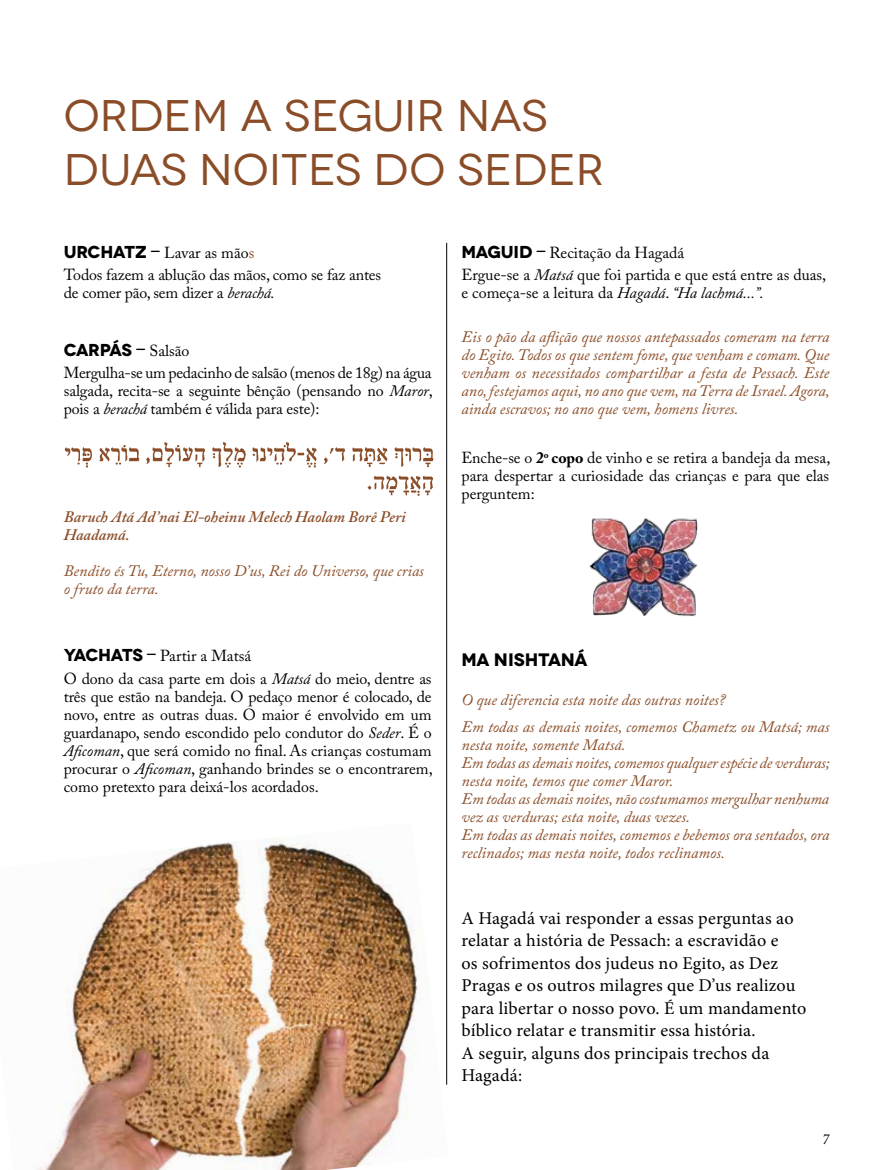
<style>
.page{position:relative;width:893px;height:1170px;background:#fff}
.page>*{position:absolute;margin:0;border:0;box-sizing:border-box;transform-origin:0 0}
.t1{font:44.25px/54px "Novecentowide";letter-spacing:.005em;color:#8a4d28}
.t2{font:18px/22.5px "Minion Pro";letter-spacing:.01em;color:#000}
.t3{font:700 18px "Novecentowide";letter-spacing:-.01em;color:#000}
.t4{font:700 17.25px "Novecentowide";letter-spacing:-.02em;color:#000}
.t5{font:15.9px/18px "Adobe Caslon Pro";color:#000}
.t6{font:italic 15.9px/18px "Adobe Caslon Pro";color:#8a4d28}
.t7{font:italic 600 15.9px/18px "Adobe Caslon Pro";color:#8a4d28}
.t8{font:italic 15px "Adobe Caslon Pro";color:#000}
.s1{font-family:"Novecentowide";font-weight:700;font-size:17.25px}
.s2{font-weight:700;font-size:17.25px}
.s3{color:#8a4d28}
.s4{font-style:italic}
.s5{font-family:"Adobe Caslon Pro"}
.s6{font-family:"Adobe Caslon Pro";font-weight:400;font-size:15.9px}
.s7{font-weight:700}
</style>
<div class="page">
<hr style="left:446px;top:243px;width:1px;height:841px;background:#000">
<img style="left:64px;top:441px;width:370px;height:55px">
<img style="left:37px;top:822px;width:411px;height:347px">
<img style="left:589px;top:517px;width:109px;height:99px">
<h1 class="t1" style="left:64px;top:88px;width:542px">ORDEM A SEGUIR NAS<br>DUAS NOITES DO SEDER</h1>
<p class="t5" style="left:64px;top:241px;width:319px;line-height:22.2px"><span class="s1">URCHATZ</span> <span class="s2">–</span> Lavar as mão<span class="s3">s<br></span>Todos fazem a ablução das mãos, como se faz antes</p>
<p class="t5" style="left:64px;top:283px;width:213px">de comer pão, sem dizer a <span class="s4">berachá.</span></p>
<p class="t4" style="left:64px;top:339px;width:127px">CARPÁS <span class="s5">–</span> <span class="s6">Salsão</span></p>
<p class="t5" style="left:64px;top:364px;width:370px;text-align:justify">Mergulha-se um pedacinho de salsão (menos de 18g) na água salgada, recita-se a seguinte bênção (pensando no <span class="s4">Maror</span>, pois a <span class="s4">berachá</span> também é válida para este):</p>
<p class="t7" style="left:64px;top:508px;width:344px">Baruch Atá Ad’nai El-oheinu Melech Haolam Borê Peri<br>Haadamá.</p>
<p class="t6" style="left:64px;top:562px;width:362px">Bendito és Tu, Eterno, nosso D’us, Rei do Universo, que crias o fruto da terra.</p>
<p class="t5" style="left:64px;top:644px;width:369px;line-height:22.2px"><span class="s1">YACHATS</span> <span class="s2">–</span> Partir a Matsá<br>O dono da casa parte em dois a <span class="s4">Matsá</span> do meio, dentre as</p>
<p class="t5" style="left:64px;top:687px;width:370px;text-align:justify">três que estão na bandeja. O pedaço menor é colocado, de novo, entre as outras duas. O maior é envolvido em um guardanapo, sendo escondido pelo condutor do <span class="s4">Seder</span>. É o <span class="s4">Aficoman</span>, que será comido no final. As crianças costumam procurar o <span class="s4">Aficoman</span>, ganhando brindes se o encontrarem, como pretexto para deixá-los acordados.</p>
<p class="t5" style="left:461px;top:241px;width:366px;line-height:22.2px"><span class="s1">MAGUID</span> <span class="s2">–</span> Recitação da Hagadá<br>Ergue-se a <span class="s4">Matsá</span> que foi partida e que está entre as duas,</p>
<p class="t5" style="left:461px;top:283px;width:304px">e começa-se a leitura da <span class="s4">Hagadá</span>. <span class="s4">“Ha lachmá...”.</span></p>
<p class="t6" style="left:461px;top:328px;width:370px;text-align:justify">Eis o pão da aflição que nossos antepassados comeram na terra do Egito. Todos os que sentem fome, que venham e comam. Que venham os necessitados compartilhar a festa de Pessach. Este ano, festejamos aqui, no ano que vem, na Terra de Israel. Agora, ainda escravos; no ano que vem, homens livres.</p>
<p class="t5" style="left:461px;top:448px;width:370px;text-align:justify">Enche-se o <span class="s7">2</span><sup>o</sup> <span class="s7">copo</span> de vinho e se retira a bandeja da mesa, para despertar a curiosidade das crianças e para que elas perguntem:</p>
<p class="t3" style="left:461px;top:648px;width:128px">MA NISHTANÁ</p>
<p class="t6" style="left:461px;top:686px;width:369px;line-height:26.5px">O que diferencia esta noite das outras noites?<br>Em todas as demais noites, comemos Chametz ou Matsá; mas</p>
<p class="t6" style="left:461px;top:735px;width:370px">nesta noite, somente Matsá.<br>Em todas as demais noites, comemos qualquer espécie de verduras; nesta noite, temos que comer Maror.<br>Em todas as demais noites, não costumamos mergulhar nenhuma vez as verduras; esta noite, duas vezes.<br>Em todas as demais noites, comemos e bebemos ora sentados, ora reclinados; mas nesta noite, todos reclinamos.</p>
<p class="t2" style="left:461px;top:906px;width:346px">A Hagadá vai responder a essas perguntas ao relatar a história de Pessach: a escravidão e<br>os sofrimentos dos judeus no Egito, as Dez Pragas e os outros milagres que D’us realizou para libertar o nosso povo. É um mandamento bíblico relatar e transmitir essa história.<br>A seguir, alguns dos principais trechos da Hagadá:</p>
<p class="t8" style="left:822px;top:1129px;width:9px">7</p>
</div>
